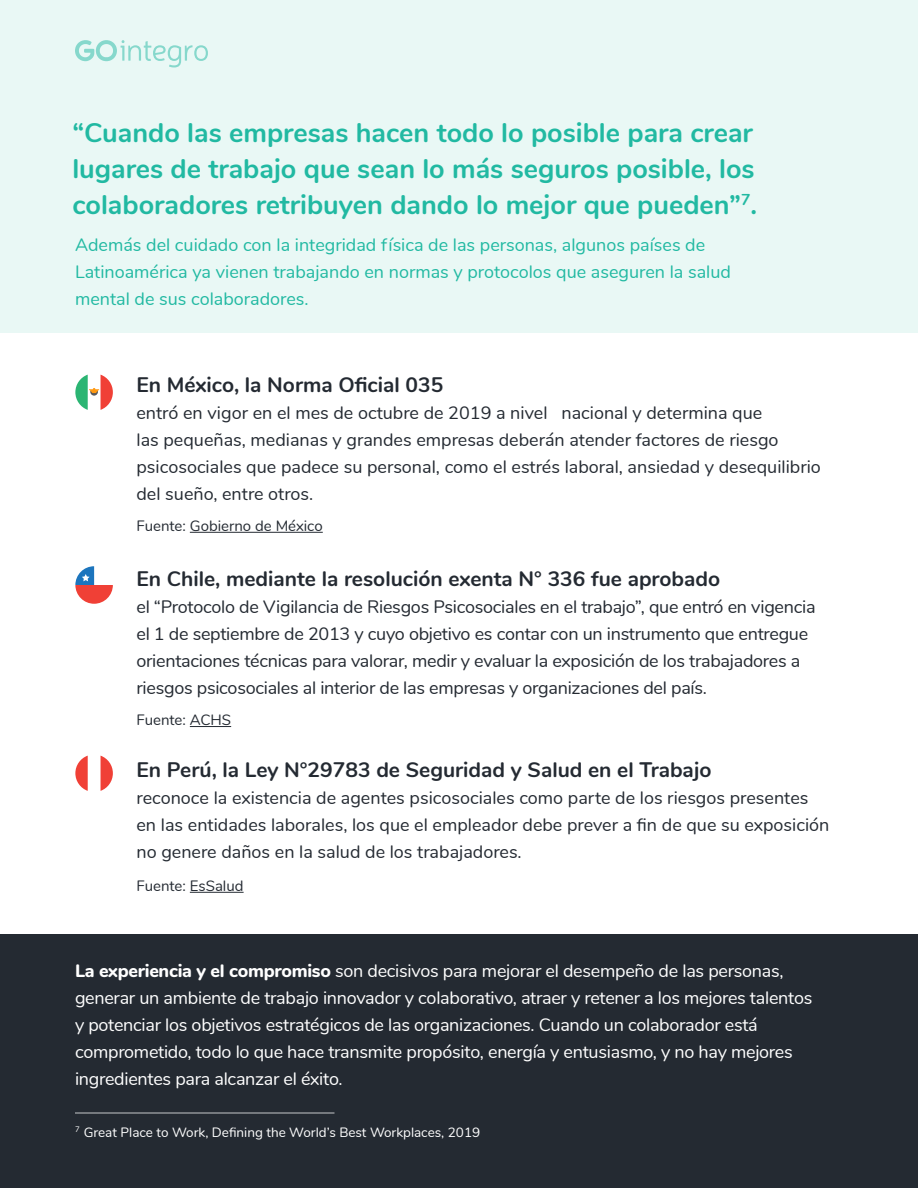
<style>
.page{position:relative;width:918px;height:1188px;background:#fff}
.page>*{position:absolute;margin:0;border:0;box-sizing:border-box;transform-origin:0 0}
.t1{font:700 27px/36px "Nunito";color:#21b9a2}
.t2{font:700 21px "Nunito";color:#242a32}
.t3{font:18px/27px "Nunito";color:#242a32}
.t4{font:18px/27px "Nunito";letter-spacing:-.015em;color:#fff}
.t5{font:18px/27px "Nunito";color:#21b9a2}
.t6{font:15px "Nunito";color:#242a32}
.t7{font:13.5px "Nunito";color:#fff}
.s1{font-weight:800}
</style>
<div class="page">
<div style="left:0;top:934px;width:918px;height:254px;background:#242a32"></div>
<div style="left:0;top:0;width:918px;height:333px;background:#e9f8f5"></div>
<hr style="left:75px;top:1112px;width:259px;height:2px;background:#fff">
<hr style="left:190px;top:532px;width:133px;height:1px;background:#242a32">
<hr style="left:190px;top:726px;width:41px;height:1px;background:#242a32">
<hr style="left:190px;top:892px;width:54px;height:1px;background:#242a32">
<svg style="left:75px;top:566px;width:38px;height:38px"></svg>
<svg style="left:75px;top:755px;width:38px;height:36px"></svg>
<svg style="left:75px;top:374px;width:38px;height:36px"></svg>
<h1 class="t1" style="left:72px;top:113px;width:686px">“Cuando las empresas hacen todo lo posible para crear lugares de trabajo que sean lo más seguros posible, los colaboradores retribuyen dando lo mejor que pueden”<sup>7</sup>.</h1>
<p class="t5" style="left:75px;top:230px;width:658px">Además del cuidado con la integridad física de las personas, algunos países de<br>Latinoamérica ya vienen trabajando en normas y protocolos que aseguren la salud mental de sus colaboradores.</p>
<p class="t2" style="left:136px;top:369px;width:308px">En México, la Norma Oficial 035</p>
<p class="t3" style="left:136px;top:398px;width:686px">entró en vigor en el mes de octubre de 2019 a nivel nacional y determina que<br>las pequeñas, medianas y grandes empresas deberán atender factores de riesgo psicosociales que padece su personal, como el estrés laboral, ansiedad y desequilibrio del sueño, entre otros.</p>
<p class="t6" style="left:136px;top:515px;width:188px">Fuente: Gobierno de México</p>
<p class="t2" style="left:136px;top:563px;width:585px">En Chile, mediante la resolución exenta N° 336 fue aprobado</p>
<p class="t3" style="left:136px;top:592px;width:681px">el “Protocolo de Vigilancia de Riesgos Psicosociales en el trabajo”, que entró en vigencia el 1 de septiembre de 2013 y cuyo objetivo es contar con un instrumento que entregue orientaciones técnicas para valorar, medir y evaluar la exposición de los trabajadores a riesgos psicosociales al interior de las empresas y organizaciones del país.</p>
<p class="t6" style="left:136px;top:709px;width:96px">Fuente: ACHS</p>
<p class="t2" style="left:136px;top:754px;width:576px">En Perú, la Ley N°29783 de Seguridad y Salud en el Trabajo</p>
<p class="t3" style="left:136px;top:783px;width:694px">reconoce la existencia de agentes psicosociales como parte de los riesgos presentes en las entidades laborales, los que el empleador debe prever a fin de que su exposición no genere daños en la salud de los trabajadores.</p>
<p class="t6" style="left:136px;top:875px;width:109px">Fuente: EsSalud</p>
<p class="t4" style="left:75px;top:957px;width:739px"><span class="s1">La experiencia y el compromiso</span> son decisivos para mejorar el desempeño de las personas, generar un ambiente de trabajo innovador y colaborativo, atraer y retener a los mejores talentos y potenciar los objetivos estratégicos de las organizaciones. Cuando un colaborador está comprometido, todo lo que hace transmite propósito, energía y entusiasmo, y no hay mejores ingredientes para alcanzar el éxito.</p>
<p class="t7" style="left:75px;top:1122px;width:407px"><sup>7</sup> Great Place to Work, Defining the World’s Best Workplaces, 2019</p>
</div>
